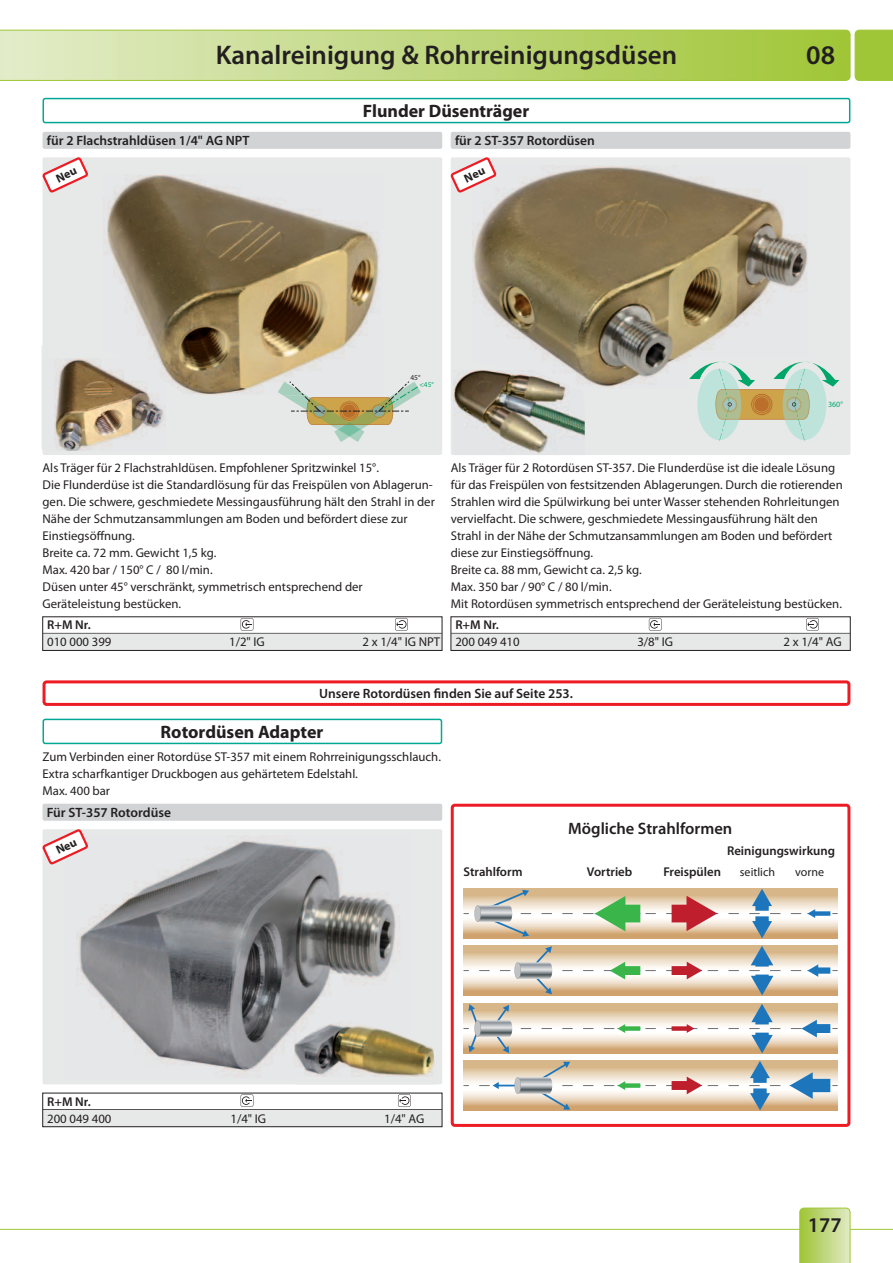
<style>
.page{position:relative;width:893px;height:1263px;background:#fff}
.page>*{position:absolute;margin:0;border:0;box-sizing:border-box;transform-origin:0 0}
.t1{font:600 27px "Myriad Pro";color:#231f20}
.t2{font:600 21px "Myriad Pro";color:#231f20}
.t3{font:700 18px "Myriad Pro";color:#231f20}
.t4{font:600 16.5px "Myriad Pro";color:#231f20}
.t5{font:600 13.5px "Myriad Pro";color:#231f20}
.t6{font:12.75px/17px "Myriad Pro";color:#231f20}
.t7{font:600 12.75px "Myriad Pro";color:#231f20}
.t8{font:12px "Myriad Pro";color:#231f20}
.t9{font:8.1px "Myriad Pro";color:#00a669}
.t10{font:7.35px "Myriad Pro";color:#00a669}
.t11{font:7.35px "Myriad Pro";color:#231f20}
</style>
<div class="page">
<hr style="left:0;top:1229px;width:893px;height:1px;background:#9fc636">
<svg style="left:799px;top:1208px;width:51px;height:55px;background:#bed67b"></svg>
<svg style="left:0;top:30px;width:893px;height:51px;background:#bfd77b"></svg>
<div style="left:451px;top:157px;width:399px;height:298px;background:#e7e8e8;border-radius:2px"></div>
<img style="left:473px;top:165px;width:335px;height:222px">
<svg style="left:473px;top:361px;width:112px;height:9px"></svg>
<img style="left:453px;top:370px;width:132px;height:84px">
<div style="left:688px;top:357px;width:160px;height:87px;background:#e7e8e8;border-radius:2px"></div>
<svg style="left:689px;top:362px;width:150px;height:79px"></svg>
<div style="left:43px;top:157px;width:399px;height:298px;background:#e7e8e8;border-radius:2px"></div>
<img style="left:105px;top:175px;width:274px;height:220px">
<div style="left:43px;top:829px;width:399px;height:255px;background:#e7e8e8;border-radius:2px"></div>
<img style="left:76px;top:840px;width:323px;height:236px">
<svg style="left:293px;top:1020px;width:1px;height:56px"></svg>
<img style="left:294px;top:1020px;width:141px;height:57px">
<svg style="left:463px;top:946px;width:16px;height:49px"></svg>
<svg style="left:463px;top:1061px;width:16px;height:49px"></svg>
<svg style="left:463px;top:889px;width:375px;height:49px;background:#d2c2aa"></svg>
<svg style="left:479px;top:946px;width:359px;height:49px"></svg>
<svg style="left:479px;top:1061px;width:359px;height:49px;background:#d4c7b4"></svg>
<svg style="left:463px;top:1004px;width:375px;height:49px"></svg>
<img style="left:278px;top:382px;width:5px;height:13px">
<svg style="left:283px;top:381px;width:138px;height:61px"></svg>
<svg style="left:42px;top:344px;width:149px;height:107px"></svg>
<img style="left:44px;top:358px;width:122px;height:93px">
<hr style="left:43px;top:633px;width:399px;height:1px;background:#231f20">
<div style="left:43px;top:634px;width:399px;height:17px;background:#e7e8e8"></div>
<svg style="left:241px;top:619px;width:12px;height:12px"></svg>
<svg style="left:395px;top:619px;width:13px;height:12px"></svg>
<div style="left:43px;top:617px;width:399px;height:34px;border:1px solid #231f20"></div>
<hr style="left:43px;top:1109px;width:399px;height:1px;background:#231f20">
<div style="left:43px;top:1110px;width:399px;height:17px;background:#e7e8e8"></div>
<svg style="left:241px;top:1095px;width:12px;height:12px"></svg>
<svg style="left:398px;top:1095px;width:13px;height:12px"></svg>
<div style="left:43px;top:1093px;width:399px;height:34px;border:1px solid #231f20"></div>
<hr style="left:451px;top:633px;width:399px;height:1px;background:#231f20">
<div style="left:451px;top:634px;width:399px;height:17px;background:#e7e8e8"></div>
<svg style="left:649px;top:619px;width:13px;height:12px"></svg>
<svg style="left:806px;top:619px;width:13px;height:12px"></svg>
<div style="left:451px;top:617px;width:399px;height:34px;border:1px solid #231f20"></div>
<div style="left:43px;top:132px;width:399px;height:17px;background:#d1d3d4;border-radius:2px"></div>
<div style="left:451px;top:132px;width:399px;height:17px;background:#d1d3d4;border-radius:2px"></div>
<div style="left:43px;top:804px;width:399px;height:17px;background:#d1d3d4;border-radius:2px"></div>
<div style="left:43px;top:98px;width:807px;height:25px;border:2px solid #00a995;border-radius:2px"></div>
<div style="left:43px;top:719px;width:399px;height:25px;border:2px solid #00a995;border-radius:2px"></div>
<div style="left:451px;top:804px;width:399px;height:323px;border:3px solid #ed1c24;border-radius:3px"></div>
<div style="left:43px;top:680px;width:807px;height:26px;border:3px solid #ed1c24;border-radius:3px"></div>
<svg style="left:42px;top:829px;width:47px;height:43px"></svg>
<svg style="left:42px;top:157px;width:46px;height:43px"></svg>
<svg style="left:450px;top:157px;width:47px;height:43px"></svg>
<h1 class="t1" style="left:216px;top:45px;width:463px">Kanalreinigung &amp; Rohrreinigungsdüsen</h1>
<h3 class="t3" style="left:363px;top:104px;width:168px">Flunder Düsenträger</h3>
<p class="t5" style="left:47px;top:135px;width:204px">für 2 Flachstrahldüsen 1/4" AG NPT</p>
<p class="t5" style="left:455px;top:135px;width:141px">für 2 ST-357 Rotordüsen</p>
<p class="t11" style="left:410px;top:375px;width:11px">45°</p>
<p class="t10" style="left:419px;top:382px;width:16px">&lt;45°</p>
<h1 class="t1" style="left:806px;top:45px;width:30px">08</h1>
<p class="t9" style="left:828px;top:400px;width:16px">360°</p>
<p class="t6" style="left:43px;top:461px;width:394px">Als Träger für 2 Flachstrahldüsen. Empfohlener Spritzwinkel 15°.<br>Die Flunderdüse ist die Standardlösung für das Freispülen von Ablagerun&shy;gen. Die schwere, geschmiedete Messingausführung hält den Strahl in der Nähe der Schmutzansammlungen am Boden und befördert diese zur Einstiegsöffnung.<br>Breite ca. 72 mm. Gewicht 1,5 kg.<br>Max. 420 bar / 150° C / 80 l/min.<br>Düsen unter 45° verschränkt, symmetrisch entsprechend der Geräteleistung bestücken.</p>
<p class="t6" style="left:451px;top:461px;width:393px">Als Träger für 2 Rotordüsen ST-357. Die Flunderdüse ist die ideale Lösung für das Freispülen von festsitzenden Ablagerungen. Durch die rotierenden Strahlen wird die Spülwirkung bei unter Wasser stehenden Rohrleitungen vervielfacht. Die schwere, geschmiedete Messingausführung hält den Strahl in der Nähe der Schmutzansammlungen am Boden und befördert diese zur Einstiegsöffnung.<br>Breite ca. 88 mm, Gewicht ca. 2,5 kg.<br>Max. 350 bar / 90° C / 80 l/min.<br>Mit Rotordüsen symmetrisch entsprechend der Geräteleistung bestücken.</p>
<p class="t7" style="left:47px;top:620px;width:45px">R+M Nr.</p>
<p class="t6" style="left:47px;top:635px;width:66px">010 000 399</p>
<p class="t6" style="left:229px;top:635px;width:37px">1/2" IG</p>
<p class="t6" style="left:362px;top:635px;width:79px">2 x 1/4" IG NPT</p>
<p class="t7" style="left:455px;top:620px;width:45px">R+M Nr.</p>
<p class="t6" style="left:455px;top:635px;width:66px">200 049 410</p>
<p class="t6" style="left:637px;top:635px;width:37px">3/8" IG</p>
<p class="t6" style="left:783px;top:635px;width:60px">2 x 1/4" AG</p>
<p class="t5" style="left:319px;top:688px;width:255px">Unsere Rotordüsen finden Sie auf Seite 253.</p>
<h3 class="t3" style="left:161px;top:725px;width:164px">Rotordüsen Adapter</h3>
<p class="t6" style="left:43px;top:750px;width:400px">Zum Verbinden einer Rotordüse ST-357 mit einem Rohrreinigungsschlauch.<br>Extra scharfkantiger Druckbogen aus gehärtetem Edelstahl.<br>Max. 400 bar</p>
<p class="t5" style="left:47px;top:807px;width:126px">Für ST-357 Rotordüse</p>
<p class="t4" style="left:568px;top:822px;width:166px">Mögliche Strahlformen</p>
<p class="t7" style="left:727px;top:846px;width:109px">Reinigungswirkung</p>
<p class="t8" style="left:740px;top:867px;width:37px">seitlich</p>
<p class="t8" style="left:795px;top:867px;width:30px">vorne</p>
<p class="t7" style="left:463px;top:867px;width:61px">Strahlform</p>
<p class="t7" style="left:587px;top:867px;width:47px">Vortrieb</p>
<p class="t7" style="left:663px;top:867px;width:59px">Freispülen</p>
<p class="t7" style="left:47px;top:1096px;width:45px">R+M Nr.</p>
<p class="t6" style="left:47px;top:1111px;width:66px">200 049 400</p>
<p class="t6" style="left:230px;top:1111px;width:37px">1/4" IG</p>
<p class="t6" style="left:384px;top:1111px;width:42px">1/4" AG</p>
<h2 class="t2" style="left:808px;top:1217px;width:35px">177</h2>
</div>
